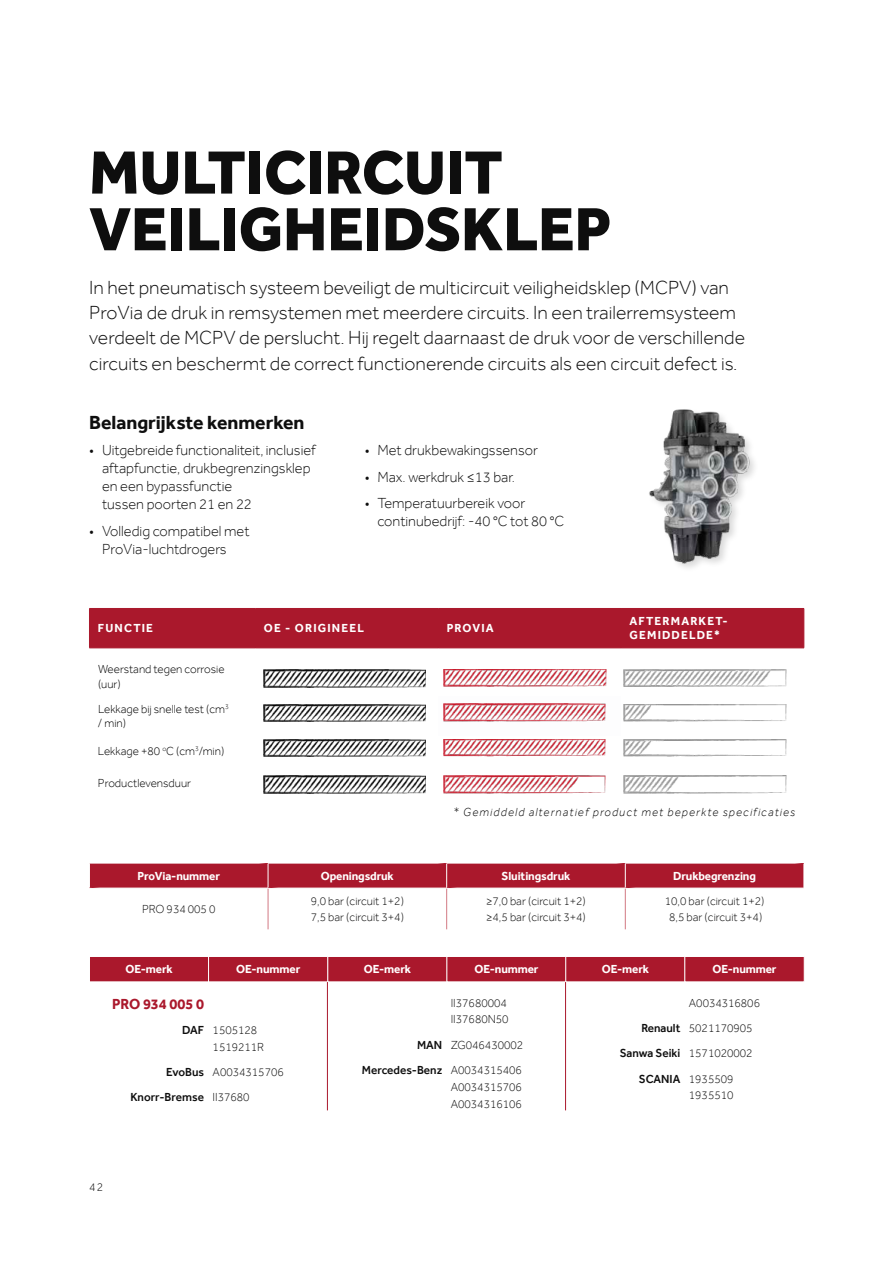
<style>
.page{position:relative;width:893px;height:1263px;background:#fff}
.page>*{position:absolute;margin:0;border:0;box-sizing:border-box;transform-origin:0 0}
.t1{font:800 63px/56.7px "Effra";color:#0e0e0e}
.t2{font:300 19.5px/25.3px "Effra";color:#0e0e0e}
.t3{font:700 19.5px "Effra";color:#0e0e0e}
.t4{font:300 15px/18px "Effra";color:#0e0e0e}
.t5{font:700 15px "Effra";color:#aa182c}
.t6{font:300 12px/16px "Effra";color:#0e0e0e}
.t7{font:700 12px "Effra";letter-spacing:-.01em;color:#fff}
.t8{font:300 12px/14.4px "Effra";color:#000}
.t9{font:500 12px/25.3px "Effra";color:#0e0e0e}
.t10{font:italic 300 12px "Effra";letter-spacing:.1em;color:#000}
.t11{font:700 12px/14.4px "Effra";letter-spacing:.1em;color:#fff}
.s1{font-weight:500}
.s2{font-weight:300}
</style>
<div class="page">
<img style="left:649px;top:409px;width:101px;height:155px">
<div style="left:90px;top:609px;width:714px;height:39px;background:#aa182c"></div>
<hr style="left:89px;top:608px;width:166px;height:1px;background:#aa182c">
<hr style="left:89px;top:609px;width:1px;height:39px;background:#aa182c">
<hr style="left:255px;top:608px;width:183px;height:1px;background:#aa182c">
<hr style="left:255px;top:609px;width:1px;height:39px;background:#aa182c">
<hr style="left:438px;top:608px;width:183px;height:1px;background:#aa182c">
<hr style="left:438px;top:609px;width:1px;height:39px;background:#aa182c">
<hr style="left:621px;top:608px;width:183px;height:1px;background:#aa182c">
<hr style="left:621px;top:609px;width:1px;height:39px;background:#aa182c">
<hr style="left:804px;top:609px;width:1px;height:39px;background:#aa182c">
<hr style="left:89px;top:648px;width:166px;height:1px;background:#aa182c">
<hr style="left:255px;top:648px;width:183px;height:1px;background:#aa182c">
<hr style="left:438px;top:648px;width:183px;height:1px;background:#aa182c">
<hr style="left:621px;top:648px;width:183px;height:1px;background:#aa182c">
<hr style="left:268px;top:888px;width:1px;height:41px;background:#d27983">
<hr style="left:446px;top:888px;width:1px;height:41px;background:#d27983">
<hr style="left:625px;top:888px;width:1px;height:41px;background:#d27983">
<hr style="left:268px;top:888px;width:179px;height:1px;background:#fff">
<hr style="left:625px;top:888px;width:179px;height:1px;background:#fff">
<svg style="left:89px;top:863px;width:715px;height:25px;background:#ad2235"></svg>
<div style="left:90px;top:957px;width:715px;height:25px;background:#aa182c"></div>
<hr style="left:327px;top:982px;width:1px;height:128px;background:#aa182c">
<hr style="left:565px;top:982px;width:1px;height:128px;background:#aa182c">
<img style="left:264px;top:670px;width:161px;height:17px">
<img style="left:264px;top:704px;width:161px;height:18px">
<img style="left:264px;top:739px;width:161px;height:17px">
<img style="left:264px;top:776px;width:161px;height:17px">
<img style="left:444px;top:670px;width:162px;height:17px">
<img style="left:444px;top:704px;width:162px;height:17px">
<img style="left:444px;top:739px;width:162px;height:18px">
<img style="left:444px;top:776px;width:162px;height:18px">
<img style="left:624px;top:670px;width:162px;height:17px">
<img style="left:624px;top:704px;width:162px;height:18px">
<img style="left:624px;top:739px;width:162px;height:18px">
<img style="left:624px;top:776px;width:162px;height:18px">
<h1 class="t1" style="left:89px;top:143px;width:523px">MULTICIRCUIT<br>VEILIGHEIDSKLEP</h1>
<p class="t2" style="left:89px;top:274px;width:657px">In het pneumatisch systeem beveiligt de multicircuit veiligheidsklep (MCPV) van ProVia de druk in remsystemen met meerdere circuits. In een trailerremsysteem verdeelt de MCPV de perslucht. Hij regelt daarnaast de druk voor de verschillende circuits en beschermt de correct functionerende circuits als een circuit defect is.</p>
<p class="t3" style="left:89px;top:411px;width:217px">Belangrijkste kenmerken</p>
<p class="t4" style="left:102px;top:441px;width:215px;text-indent:-13px">• Uitgebreide functionaliteit, inclusief aftapfunctie, drukbegrenzingsklep en een bypassfunctie<br>tussen poorten 21 en 22</p>
<p class="t4" style="left:102px;top:522px;width:149px;text-indent:-13px">• Volledig compatibel met<br>ProVia-luchtdrogers</p>
<p class="t4" style="left:365px;top:441px;width:175px">• Met drukbewakingssensor</p>
<p class="t4" style="left:365px;top:468px;width:152px">• Max. werkdruk ≤13 bar.</p>
<p class="t4" style="left:377px;top:494px;width:188px;text-indent:-13px">• Temperatuurbereik voor continubedrijf: -40 °C tot 80 °C</p>
<p class="t11" style="left:98px;top:621px;width:57px">FUNCTIE</p>
<p class="t11" style="left:264px;top:621px;width:102px">OE - ORIGINEEL</p>
<p class="t7" style="left:447px;top:621px;width:49px">PROVIA</p>
<p class="t11" style="left:629px;top:614px;width:100px">AFTERMARKET-<br>GEMIDDELDE*</p>
<p class="t8" style="left:98px;top:662px;width:128px">Weerstand tegen corrosie (uur)</p>
<p class="t8" style="left:98px;top:701px;width:132px">Lekkage bij snelle test (cm<sup>3 </sup>/ min)</p>
<p class="t8" style="left:98px;top:744px;width:128px">Lekkage +80 <sup>o</sup>C (cm<sup>3</sup>/min)</p>
<p class="t8" style="left:98px;top:776px;width:95px">Productlevensduur</p>
<p class="t10" style="left:453px;top:804px;width:344px">* Gemiddeld alternatief product met beperkte specificaties</p>
<p class="t7" style="left:137px;top:868px;width:84px">ProVia-nummer</p>
<p class="t7" style="left:321px;top:868px;width:75px">Openingsdruk</p>
<p class="t7" style="left:502px;top:868px;width:70px">Sluitingsdruk</p>
<p class="t7" style="left:673px;top:868px;width:84px">Drukbegrenzing</p>
<p class="t6" style="left:142px;top:901px;width:75px">PRO 934 005 0</p>
<p class="t6" style="left:311px;top:893px;width:95px">9,0 bar (circuit 1+2)<br>7,5 bar (circuit 3+4)</p>
<p class="t6" style="left:486px;top:893px;width:101px">≥7,0 bar (circuit 1+2) ≥4,5 bar (circuit 3+4)</p>
<p class="t6" style="left:665px;top:893px;width:101px;text-align:center">10,0 bar (circuit 1+2)<br>8,5 bar (circuit 3+4)</p>
<p class="t7" style="left:126px;top:962px;width:49px">OE-merk</p>
<p class="t7" style="left:236px;top:962px;width:65px">OE-nummer</p>
<p class="t7" style="left:364px;top:962px;width:49px">OE-merk</p>
<p class="t7" style="left:475px;top:962px;width:65px">OE-nummer</p>
<p class="t7" style="left:602px;top:962px;width:49px">OE-merk</p>
<p class="t7" style="left:712px;top:962px;width:65px">OE-nummer</p>
<p class="t6" style="left:451px;top:994px;width:59px;line-height:16.8px">II37680004<br>II37680N50</p>
<p class="t6" style="left:362px;top:1032px;width:163px;line-height:25.3px;text-align:right"><span class="s1">MAN</span> ZG046430002<br><span class="s1">Mercedes-Benz</span> A0034315406</p>
<p class="t6" style="left:451px;top:1078px;width:73px;line-height:16.8px">A0034315706<br>A0034316106</p>
<p class="t5" style="left:112px;top:995px;width:93px">PRO 934 005 0</p>
<p class="t6" style="left:213px;top:1021px;width:53px;line-height:16.8px;text-indent:-31px"><span class="s1">DAF</span> 1505128<br>1519211R</p>
<p class="t9" style="left:130px;top:1059px;width:155px;text-indent:36px">EvoBus <span class="s2">A0034315706<br></span>Knorr-Bremse <span class="s2">II37680</span></p>
<p class="t6" style="left:689px;top:994px;width:73px">A0034316806</p>
<p class="t6" style="left:641px;top:1020px;width:113px"><span class="s1">Renault</span> 5021170905</p>
<p class="t9" style="left:620px;top:1040px;width:134px">Sanwa Seiki <span class="s2">1571020002</span></p>
<p class="t6" style="left:639px;top:1070px;width:96px"><span class="s1">SCANIA</span> 1935509</p>
<p class="t6" style="left:689px;top:1087px;width:46px">1935510</p>
<p class="t6" style="left:89px;top:1179px;width:15px">42</p>
</div>
